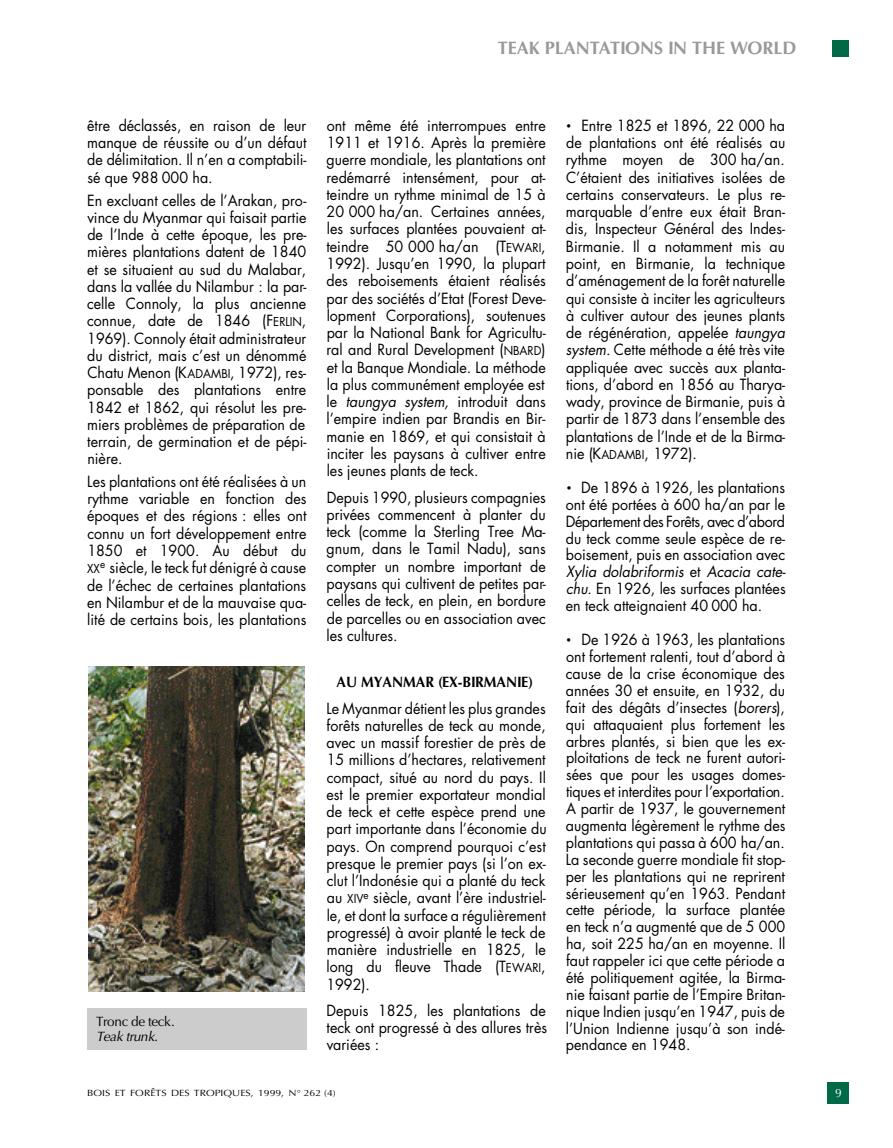
<style>
.page{position:relative;width:893px;height:1148px;background:#fff}
.page>*{position:absolute;margin:0;border:0;box-sizing:border-box;transform-origin:0 0}
.t1{font:700 18px "Optima";color:#999}
.t2{font:15px/17.2px "Futura";color:#000;text-align:justify;scale:.95 1}
.t3{font:700 15px "Optima";color:#000;scale:.95 1}
.t4{font:13.5px "Optima";letter-spacing:-.03em;color:#000}
.t5{font:italic 13.5px "Optima";letter-spacing:-.03em;color:#000}
.t6{font:12px "Optima";color:#fff}
.t7{font:9px "Optima";color:#000;scale:1.16 1}
.s1{font-size:12px}
.s2{font-style:italic}
</style>
<div class="page">
<div style="left:827px;top:1082px;width:21px;height:21px;background:#006947"></div>
<div style="left:832px;top:40px;width:16px;height:16px;background:#006947"></div>
<img style="left:88px;top:666px;width:216px;height:326px">
<div style="left:87px;top:1008px;width:219px;height:42px;background:#ccc"></div>
<p class="t1" style="left:498px;top:40px;width:300px">TEAK PLANTATIONS IN THE WORLD</p>
<p class="t2" style="left:87px;top:118px;width:232px">être déclassés, en raison de leur manque de réussite ou d’un défaut de délimitation. Il n’en a comptabili&shy;sé que 988 000 ha.</p>
<p class="t2" style="left:87px;top:193px;width:232px">En excluant celles de l’Arakan, pro&shy;vince du Myanmar qui faisait partie de l’Inde à cette époque, les pre&shy;mières plantations datent de 1840 et se situaient au sud du Malabar, dans la vallée du Nilambur : la par&shy;celle Connoly, la plus ancienne connue, date de 1846 (F<span class="s1">ERLIN</span>, 1969). Connoly était administrateur du district, mais c’est un dénommé Chatu Menon (K<span class="s1">ADAMBI</span>, 1972), res&shy;ponsable des plantations entre 1842 et 1862, qui résolut les pre&shy;miers problèmes de préparation de terrain, de germination et de pépi&shy;nière.</p>
<p class="t2" style="left:87px;top:474px;width:232px">Les plantations ont été réalisées à un rythme variable en fonction des époques et des régions : elles ont connu un fort développement entre 1850 et 1900. Au début du <span class="s1">XX</span><sup>e</sup> siècle, le teck fut dénigré à cause de l’échec de certaines plantations en Nilambur et de la mauvaise qua&shy;lité de certains bois, les plantations</p>
<p class="t4" style="left:96px;top:1015px;width:80px">Tronc de teck.</p>
<p class="t5" style="left:96px;top:1030px;width:63px">Teak trunk.</p>
<p class="t2" style="left:326px;top:118px;width:232px">ont même été interrompues entre 1911 et 1916. Après la première guerre mondiale, les plantations ont redémarré intensément, pour at&shy;teindre un rythme minimal de 15 à 20 000 ha/an. Certaines années, les surfaces plantées pouvaient at&shy;teindre 50 000 ha/an (T<span class="s1">EWARI</span>, 1992). Jusqu’en 1990, la plupart des reboisements étaient réalisés par des sociétés d’Etat (Forest Deve&shy;lopment Corporations), soutenues par la National Bank for Agricultu&shy;ral and Rural Development (<span class="s1">NBARD</span>) et la Banque Mondiale. La méthode la plus communément employée est le <span class="s2">taungya system,</span> introduit dans l’empire indien par Brandis en Bir&shy;manie en 1869, et qui consistait à inciter les paysans à cultiver entre les jeunes plants de teck.</p>
<p class="t2" style="left:326px;top:490px;width:232px">Depuis 1990, plusieurs compagnies privées commencent à planter du teck (comme la Sterling Tree Ma&shy;gnum, dans le Tamil Nadu), sans compter un nombre important de paysans qui cultivent de petites par&shy;celles de teck, en plein, en bordure de parcelles ou en association avec les cultures.</p>
<p class="t3" style="left:336px;top:676px;width:207px">AU MYANMAR (EX-BIRMANIE)</p>
<p class="t2" style="left:326px;top:700px;width:233px">Le Myanmar détient les plus grandes forêts naturelles de teck au monde, avec un massif forestier de près de 15 millions d’hectares, relativement compact, situé au nord du pays. Il est le premier exportateur mondial de teck et cette espèce prend une part importante dans l’économie du pays. On comprend pourquoi c’est presque le premier pays (si l’on ex&shy;clut l’Indonésie qui a planté du teck au <span class="s1">XIV</span><sup>e</sup> siècle, avant l’ère industriel&shy;le, et dont la surface a régulièrement progressé) à avoir planté le teck de manière industrielle en 1825, le long du fleuve Thade (T<span class="s1">EWARI</span>, 1992).</p>
<p class="t2" style="left:326px;top:1003px;width:234px">Depuis 1825, les plantations de teck ont progressé à des allures très variées :</p>
<p class="t2" style="left:566px;top:118px;width:232px">• Entre 1825 et 1896, 22 000 ha de plantations ont été réalisés au rythme moyen de 300 ha/an.<br>C’étaient des initiatives isolées de certains conservateurs. Le plus re&shy;marquable d’entre eux était Bran&shy;dis, Inspecteur Général des Indes-Birmanie. Il a notamment mis au point, en Birmanie, la technique d’aménagement de la forêt naturelle qui consiste à inciter les agriculteurs à cultiver autour des jeunes plants de régénération, appelée <span class="s2">taungya system.</span> Cette méthode a été très vite appliquée avec succès aux planta&shy;tions, d’abord en 1856 au Tharya&shy;wady, province de Birmanie, puis à partir de 1873 dans l’ensemble des plantations de l’Inde et de la Birma&shy;nie (K<span class="s1">ADAMBI</span>, 1972).</p>
<p class="t2" style="left:566px;top:480px;width:233px;line-height:16.8px">• De 1896 à 1926, les plantations ont été portées à 600 ha/an par le Département des Forêts, avec d’abord du teck comme seule espèce de re&shy;boisement, puis en association avec <span class="s2">Xylia dolabriformis</span> et <span class="s2">Acacia cate&shy;chu</span>. En 1926, les surfaces plantées en teck atteignaient 40 000 ha.</p>
<p class="t2" style="left:566px;top:632px;width:233px;line-height:16.8px">• De 1926 à 1963, les plantations ont fortement ralenti, tout d’abord à cause de la crise économique des années 30 et ensuite, en 1932, du fait des dégâts d’insectes (<span class="s2">borers</span>), qui attaquaient plus fortement les arbres plantés, si bien que les ex&shy;ploitations de teck ne furent autori&shy;sées que pour les usages domes&shy;tiques et interdites pour l’exportation.<br>A partir de 1937, le gouvernement augmenta légèrement le rythme des plantations qui passa à 600 ha/an.<br>La seconde guerre mondiale fit stop&shy;per les plantations qui ne reprirent sérieusement qu’en 1963. Pendant cette période, la surface plantée en teck n’a augmenté que de 5 000 ha, soit 225 ha/an en moyenne. Il faut rappeler ici que cette période a été politiquement agitée, la Birma&shy;nie faisant partie de l’Empire Britan&shy;nique Indien jusqu’en 1947, puis de l’Union Indienne jusqu’à son indé&shy;pendance en 1948.</p>
<p class="t7" style="left:87px;top:1089px;width:216px">BOIS ET FORÊTS DES TROPIQUES, 1999, N° 262 (4)</p>
<p class="t6" style="left:835px;top:1087px;width:8px">9</p>
</div>
